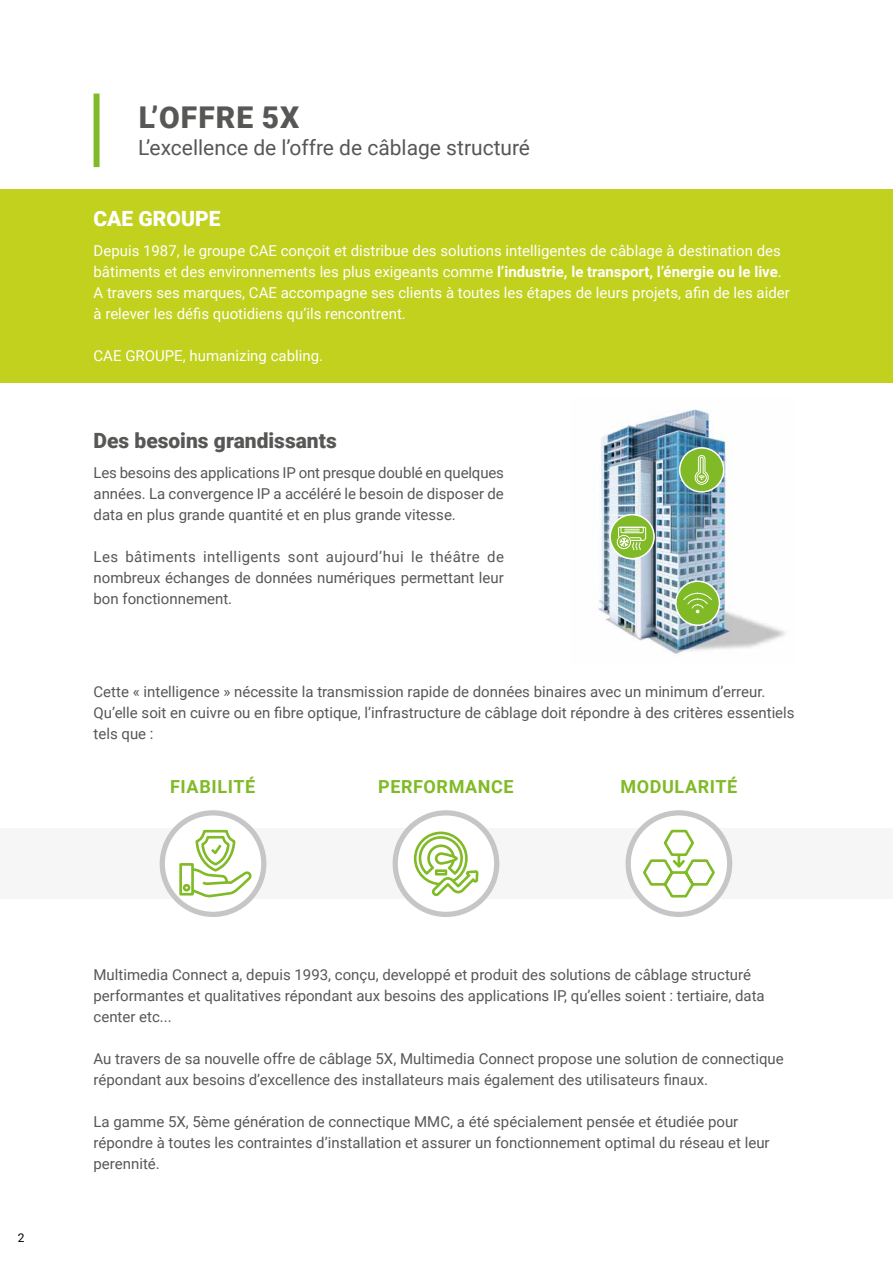
<style>
.page{position:relative;width:893px;height:1263px;background:#fff}
.page>*{position:absolute;margin:0;border:0;box-sizing:border-box;transform-origin:0 0}
.t1{font:900 30px "Roboto";letter-spacing:.035em;color:#575756}
.t2{font:21px "Roboto";color:#575756}
.t3{font:900 21px "Roboto";color:#575756}
.t4{font:900 21px "Roboto";color:#fff}
.t5{font:700 18px "Roboto";letter-spacing:.035em;color:#80ba27}
.t6{font:15px/21px "Roboto";color:#575756}
.t7{font:15px/21px "Roboto";color:#fff}
.t8{font:12px "Roboto";color:#000}
.s1{font-weight:700}
</style>
<div class="page">
<div style="left:0;top:189px;width:893px;height:194px;background:#c1d11d"></div>
<img style="left:598px;top:409px;width:187px;height:245px">
<div style="left:610px;top:515px;width:44px;height:44px;background:#80ba27;border-radius:50%"></div>
<div style="left:609px;top:514px;width:46px;height:45px;border:2px solid #fff;border-radius:50%"></div>
<div style="left:616px;top:535px;width:15px;height:14px;border:1px solid #80ba27;border-radius:50%"></div>
<div style="left:617px;top:535px;width:14px;height:14px;border:1px solid #fff;border-radius:50%"></div>
<svg style="left:618px;top:526px;width:28px;height:25px"></svg>
<div style="left:680px;top:448px;width:44px;height:44px;background:#80ba27;border-radius:50%"></div>
<div style="left:679px;top:447px;width:45px;height:46px;border:2px solid #fff;border-radius:50%"></div>
<svg style="left:694px;top:410px;width:15px;height:75px"></svg>
<div style="left:676px;top:581px;width:43px;height:44px;background:#80ba27;border-radius:50%"></div>
<div style="left:675px;top:580px;width:45px;height:46px;border:2px solid #fff;border-radius:50%"></div>
<svg style="left:683px;top:592px;width:29px;height:21px"></svg>
<div style="left:0;top:828px;width:893px;height:71px;background:#f6f6f6"></div>
<svg style="left:395px;top:813px;width:102px;height:101px;fill:#fff"></svg>
<div style="left:393px;top:810px;width:106px;height:107px;border:5px solid #c6c6c6;border-radius:50%"></div>
<div style="left:414px;top:831px;width:54px;height:54px;border:3px solid #80ba27;border-radius:50%"></div>
<svg style="left:417px;top:835px;width:64px;height:63px"></svg>
<svg style="left:628px;top:813px;width:102px;height:101px"></svg>
<div style="left:625px;top:810px;width:107px;height:107px;border:5px solid #c6c6c6;border-radius:50%"></div>
<svg style="left:641px;top:827px;width:76px;height:72px"></svg>
<svg style="left:162px;top:813px;width:102px;height:101px"></svg>
<div style="left:160px;top:810px;width:106px;height:107px;border:5px solid #c6c6c6;border-radius:50%"></div>
<svg style="left:178px;top:828px;width:74px;height:71px"></svg>
<div style="left:94px;top:94px;width:6px;height:73px;background:#80ba27"></div>
<h1 class="t1" style="left:139px;top:96px;width:162px">L’OFFRE 5X</h1>
<h2 class="t2" style="left:138px;top:133px;width:393px">L’excellence de l’offre de câblage structuré</h2>
<h2 class="t4" style="left:94px;top:204px;width:128px">CAE GROUPE</h2>
<p class="t7" style="left:94px;top:240px;width:698px">Depuis 1987, le groupe CAE conçoit et distribue des solutions intelligentes de câblage à destination des bâtiments et des environnements les plus exigeants comme <span class="s1">l’industrie, le transport, l’énergie ou le live</span>.<br>A travers ses marques, CAE accompagne ses clients à toutes les étapes de leurs projets, afin de les aider à relever les défis quotidiens qu’ils rencontrent.</p>
<p class="t7" style="left:94px;top:345px;width:231px">CAE GROUPE, humanizing cabling.</p>
<h2 class="t3" style="left:94px;top:426px;width:245px">Des besoins grandissants</h2>
<p class="t6" style="left:94px;top:462px;width:412px;text-align:justify">Les besoins des applications IP ont presque doublé en quelques années. La convergence IP a accéléré le besoin de disposer de data en plus grande quantité et en plus grande vitesse.</p>
<p class="t6" style="left:94px;top:546px;width:412px;text-align:justify">Les bâtiments intelligents sont aujourd’hui le théâtre de nombreux échanges de données numériques permettant leur bon fonctionnement.</p>
<p class="t6" style="left:94px;top:680px;width:703px">Cette « intelligence » nécessite la transmission rapide de données binaires avec un minimum d’erreur.<br>Qu’elle soit en cuivre ou en fibre optique, l’infrastructure de câblage doit répondre à des critères essentiels tels que :</p>
<p class="t5" style="left:170px;top:774px;width:87px">FIABILITÉ</p>
<p class="t5" style="left:378px;top:774px;width:137px">PERFORMANCE</p>
<p class="t5" style="left:620px;top:774px;width:118px">MODULARITÉ</p>
<p class="t8" style="left:18px;top:1229px;width:8px">2</p>
<p class="t6" style="left:94px;top:964px;width:673px">Multimedia Connect a, depuis 1993, conçu, developpé et produit des solutions de câblage structuré performantes et qualitatives répondant aux besoins des applications IP, qu’elles soient : tertiaire, data center etc...</p>
<p class="t6" style="left:94px;top:1048px;width:692px">Au travers de sa nouvelle offre de câblage 5X, Multimedia Connect propose une solution de connectique répondant aux besoins d’excellence des installateurs mais également des utilisateurs finaux.</p>
<p class="t6" style="left:94px;top:1111px;width:678px">La gamme 5X, 5ème génération de connectique MMC, a été spécialement pensée et étudiée pour répondre à toutes les contraintes d’installation et assurer un fonctionnement optimal du réseau et leur perennité.</p>
</div>
